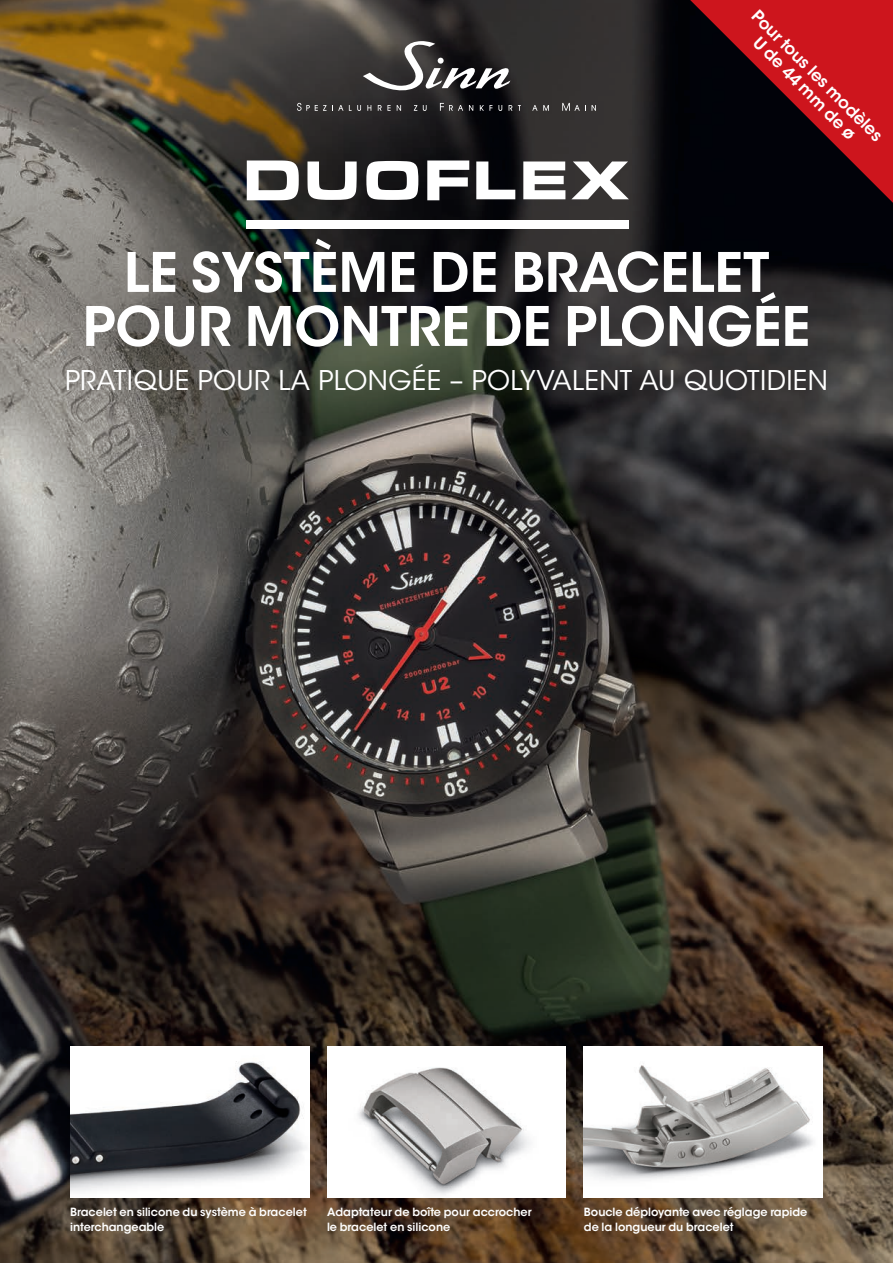
<style>
.page{position:relative;width:893px;height:1263px;background:#fff}
.page>*{position:absolute;margin:0;border:0;box-sizing:border-box;transform-origin:0 0}
.t1{font:600 54px/54px "ITC Avant Garde Std";color:#fff;text-align:center}
.t2{font:27px "ITC Avant Garde Std";letter-spacing:.015em;color:#fff}
.t3{font:600 16.5px/18px "ITC Avant Garde Std";color:#fff;text-align:center}
.t4{font:600 11.25px/15.3px "ITC Avant Garde Std";color:#fff}
</style>
<div class="page">
<img style="left:0;top:0;width:893px;height:1263px">
<svg style="left:363px;top:41px;width:147px;height:54px"></svg>
<svg style="left:332px;top:105px;width:11px;height:6px"></svg>
<svg style="left:349px;top:105px;width:12px;height:6px"></svg>
<svg style="left:367px;top:105px;width:4px;height:6px"></svg>
<svg style="left:378px;top:105px;width:13px;height:6px"></svg>
<svg style="left:397px;top:105px;width:4px;height:6px"></svg>
<svg style="left:414px;top:105px;width:3px;height:6px"></svg>
<svg style="left:423px;top:105px;width:4px;height:6px"></svg>
<svg style="left:469px;top:105px;width:4px;height:6px"></svg>
<svg style="left:480px;top:105px;width:12px;height:6px"></svg>
<svg style="left:498px;top:105px;width:4px;height:6px"></svg>
<svg style="left:509px;top:105px;width:3px;height:6px"></svg>
<svg style="left:518px;top:105px;width:3px;height:6px"></svg>
<svg style="left:532px;top:105px;width:17px;height:6px"></svg>
<svg style="left:592px;top:105px;width:4px;height:6px"></svg>
<svg style="left:297px;top:103px;width:29px;height:8px"></svg>
<svg style="left:440px;top:103px;width:23px;height:8px"></svg>
<svg style="left:562px;top:103px;width:24px;height:8px"></svg>
<img style="left:327px;top:1046px;width:239px;height:151px">
<img style="left:584px;top:1046px;width:239px;height:151px">
<img style="left:70px;top:1046px;width:239px;height:151px">
<svg style="left:427px;top:160px;width:42px;height:40px"></svg>
<svg style="left:307px;top:161px;width:50px;height:39px"></svg>
<svg style="left:366px;top:161px;width:52px;height:39px"></svg>
<svg style="left:476px;top:161px;width:39px;height:38px"></svg>
<svg style="left:523px;top:161px;width:42px;height:38px"></svg>
<svg style="left:571px;top:161px;width:58px;height:38px"></svg>
<svg style="left:247px;top:160px;width:52px;height:40px"></svg>
<div style="left:247px;top:220px;width:382px;height:9px;background:#fff"></div>
<svg style="left:690px;top:0;width:203px;height:203px;background:#660b12"></svg>
<h3 class="t3" style="left:761px;top:6px;width:179px;rotate:45deg">Pour tous les modèles<br>U de 44 mm de ø</h3>
<h1 class="t1" style="left:83px;top:245px;width:729px">LE SYSTÈME DE BRACELET<br>POUR MONTRE DE PLONGÉE</h1>
<h2 class="t2" style="left:65px;top:364px;width:764px">PRATIQUE POUR LA PLONGÉE – POLYVALENT AU QUOTIDIEN</h2>
<p class="t4" style="left:70px;top:1204px;width:238px">Bracelet en silicone du système à bracelet interchangeable</p>
<p class="t4" style="left:327px;top:1204px;width:206px">Adaptateur de boîte pour accrocher le bracelet en silicone</p>
<p class="t4" style="left:584px;top:1204px;width:225px">Boucle déployante avec réglage rapide de la longueur du bracelet</p>
</div>
